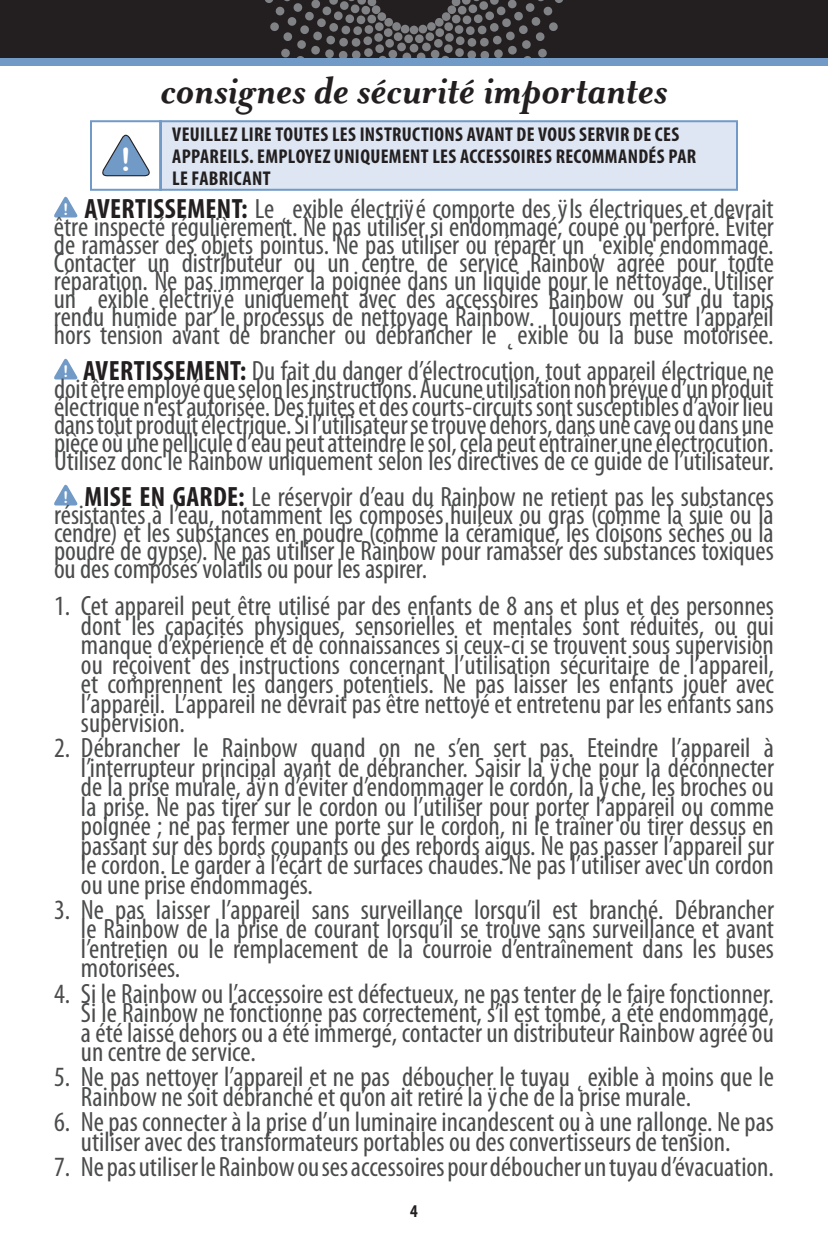
<style>
.page{position:relative;width:828px;height:1260px;background:#fff}
.page>*{position:absolute;margin:0;border:0;box-sizing:border-box;transform-origin:0 0}
.t1{font:italic 700 44px "Mrs Eaves";color:#231f20}
.t2{font:32px "Arial Rounded MT Bold";color:#fff}
.t3{font:condensed 28px/36px "Myriad Pro";color:#4b4c4d;text-align:center}
.t4{font:700 condensed 20px/22px "Myriad Pro";letter-spacing:.015em;color:#231f20}
.t5{font:700 condensed 18px "Myriad Pro";color:#231f20}
.s1{font-family:"Arial Rounded MT Bold";font-stretch:normal;font-size:16.2px;color:#fff}
.s2{font-weight:700;color:#231f20}
</style>
<div class="page">
<div style="left:1px;top:0;width:827px;height:58px;background:#231f20"></div>
<div style="left:404px;top:34px;width:9px;height:9px;background:#808285;border-radius:4px"></div>
<div style="left:415px;top:34px;width:9px;height:9px;background:#808285;border-radius:4px"></div>
<div style="left:410px;top:44px;width:8px;height:9px;background:#808285;border-radius:4px"></div>
<svg style="left:265px;top:0;width:146px;height:58px"></svg>
<div style="left:410px;top:26px;width:8px;height:8px;background:#808285;border-radius:50%"></div>
<svg style="left:417px;top:0;width:146px;height:58px"></svg>
<div style="left:0;top:58px;width:828px;height:8px;background:#719ac7"></div>
<svg style="left:54px;top:196px;width:24px;height:22px"></svg>
<svg style="left:54px;top:358px;width:24px;height:22px"></svg>
<svg style="left:54px;top:484px;width:24px;height:22px"></svg>
<svg style="left:90px;top:120px;width:648px;height:71px;background:#d5e0ee"></svg>
<p class="t2" style="left:121px;top:140px;width:12px">!</p>
<h1 class="t1" style="left:161px;top:66px;width:508px">consignes de sécurité importantes</h1>
<p class="t4" style="left:172px;top:123px;width:525px">VEUILLEZ LIRE TOUTES LES INSTRUCTIONS AVANT DE VOUS SERVIR DE CES<br>APPAREILS. EMPLOYEZ UNIQUEMENT LES ACCESSOIRES RECOMMANDÉS PAR<br>LE FABRICANT</p>
<p class="t3" style="left:63px;top:190px;width:712px"><span class="s1">!</span> <span class="s2">AVERTISSEMENT:</span> Le ˛ exible électriÿ é comporte des ÿ ls électriques et devrait</p>
<p class="t3" style="left:54px;top:208px;width:721px">être inspecté régulièrement. Ne pas utiliser si endommagé, coupé ou perforé. Éviter</p>
<p class="t3" style="left:54px;top:226px;width:721px">de ramasser des objets pointus. Ne pas utiliser ou réparer un ˛ exible endommagé.</p>
<p class="t3" style="left:54px;top:244px;width:721px">Contacter un distributeur ou un centre de service Rainbow agréé pour toute</p>
<p class="t3" style="left:54px;top:262px;width:721px">réparation. Ne pas immerger la poignée dans un liquide pour le nettoyage. Utiliser</p>
<p class="t3" style="left:54px;top:280px;width:721px">un ˛ exible électriÿ é uniquement avec des accessoires Rainbow ou sur du tapis</p>
<p class="t3" style="left:54px;top:298px;width:721px">rendu humide par le processus de nettoyage Rainbow. Toujours mettre l’appareil</p>
<p class="t3" style="left:54px;top:316px;width:721px">hors tension avant de brancher ou débrancher le ˛ exible ou la buse motorisée. <span class="s1">!</span> <span class="s2">AVERTISSEMENT:</span> Du fait du danger d’électrocution, tout appareil électrique ne</p>
<p class="t3" style="left:54px;top:370px;width:721px">doit être employé que selon les instructions. Aucune utilisation non prévue d’un produit</p>
<p class="t3" style="left:54px;top:388px;width:721px">électrique n’est autorisée. Des fuites et des courts-circuits sont susceptibles d’avoir lieu</p>
<p class="t3" style="left:54px;top:406px;width:721px">dans tout produit électrique. Si l’utilisateur se trouve dehors, dans une cave ou dans une</p>
<p class="t3" style="left:54px;top:424px;width:721px">pièce où une pellicule d’eau peut atteindre le sol, cela peut entraîner une électrocution.</p>
<p class="t3" style="left:54px;top:442px;width:721px">Utilisez donc le Rainbow uniquement selon les directives de ce guide de l’utilisateur. <span class="s1">!</span> <span class="s2">MISE EN GARDE:</span> Le réservoir d’eau du Rainbow ne retient pas les substances</p>
<p class="t3" style="left:54px;top:496px;width:721px">résistantes à l’eau, notamment les composés huileux ou gras (comme la suie ou la</p>
<p class="t3" style="left:54px;top:514px;width:721px">cendre) et les substances en poudre (comme la céramique, les cloisons sèches ou la</p>
<p class="t3" style="left:54px;top:532px;width:721px">poudre de gypse). Ne pas utiliser le Rainbow pour ramasser des substances toxiques</p>
<p class="t3" style="left:54px;top:550px;width:375px">ou des composés volatils ou pour les aspirer.</p>
<p class="t3" style="left:54px;top:587px;width:722px">1. Cet appareil peut être utilisé par des enfants de 8 ans et plus et des personnes</p>
<p class="t3" style="left:81px;top:607px;width:694px">dont les capacités physiques, sensorielles et mentales sont réduites, ou qui</p>
<p class="t3" style="left:81px;top:626px;width:694px">manque d’expérience et de connaissances si ceux-ci se trouvent sous supervision</p>
<p class="t3" style="left:81px;top:646px;width:694px">ou reçoivent des instructions concernant l’utilisation sécuritaire de l’appareil,</p>
<p class="t3" style="left:81px;top:665px;width:695px">et comprennent les dangers potentiels. Ne pas laisser les enfants jouer avec</p>
<p class="t3" style="left:81px;top:685px;width:694px">l’appareil. L’appareil ne devrait pas être nettoyé et entretenu par les enfants sans</p>
<p class="t3" style="left:81px;top:704px;width:105px">supervision.</p>
<p class="t3" style="left:54px;top:730px;width:721px">2. Débrancher le Rainbow quand on ne s’en sert pas. Eteindre l’appareil à</p>
<p class="t3" style="left:81px;top:749px;width:695px">l’interrupteur principal avant de débrancher. Saisir la ÿ che pour la déconnecter</p>
<p class="t3" style="left:81px;top:769px;width:694px">de la prise murale, aÿ n d’éviter d’endommager le cordon, la ÿ che, les broches ou</p>
<p class="t3" style="left:81px;top:788px;width:694px">la prise. Ne pas tirer sur le cordon ou l’utiliser pour porter l’appareil ou comme</p>
<p class="t3" style="left:81px;top:808px;width:694px">poignée ; ne pas fermer une porte sur le cordon, ni le traîner ou tirer dessus en</p>
<p class="t3" style="left:81px;top:827px;width:694px">passant sur des bords coupants ou des rebords aigus. Ne pas passer l’appareil sur</p>
<p class="t3" style="left:81px;top:847px;width:694px">le cordon. Le garder à l’écart de surfaces chaudes. Ne pas l’utiliser avec un cordon</p>
<p class="t3" style="left:81px;top:866px;width:234px">ou une prise endommagés.</p>
<p class="t3" style="left:54px;top:891px;width:722px">3. Ne pas laisser l’appareil sans surveillance lorsqu’il est branché. Débrancher</p>
<p class="t3" style="left:81px;top:911px;width:695px">le Rainbow de la prise de courant lorsqu’il se trouve sans surveillance et avant</p>
<p class="t3" style="left:81px;top:930px;width:695px">l’entretien ou le remplacement de la courroie d’entraînement dans les buses</p>
<p class="t3" style="left:81px;top:950px;width:101px">motorisées.</p>
<p class="t3" style="left:54px;top:975px;width:721px">4. Si le Rainbow ou l’accessoire est défectueux, ne pas tenter de le faire fonctionner.</p>
<p class="t3" style="left:81px;top:995px;width:694px">Si le Rainbow ne fonctionne pas correctement, s’il est tombé, a été endommagé,</p>
<p class="t3" style="left:81px;top:1014px;width:694px">a été laissé dehors ou a été immergé, contacter un distributeur Rainbow agréé ou</p>
<p class="t3" style="left:81px;top:1034px;width:176px">un centre de service.</p>
<p class="t3" style="left:54px;top:1059px;width:722px">5. Ne pas nettoyer l’appareil et ne pas déboucher le tuyau ˛ exible à moins que le</p>
<p class="t3" style="left:81px;top:1078px;width:612px">Rainbow ne soit débranché et qu’on ait retiré la ÿ che de la prise murale.</p>
<p class="t3" style="left:54px;top:1104px;width:721px">6. Ne pas connecter à la prise d’un luminaire incandescent ou à une rallonge. Ne pas</p>
<p class="t3" style="left:81px;top:1123px;width:651px">utiliser avec des transformateurs portables ou des convertisseurs de tension.</p>
<p class="t3" style="left:54px;top:1148px;width:722px">7. Ne pas utiliser le Rainbow ou ses accessoires pour déboucher un tuyau d’évacuation.</p>
<p class="t5" style="left:410px;top:1199px;width:9px">4</p>
</div>
